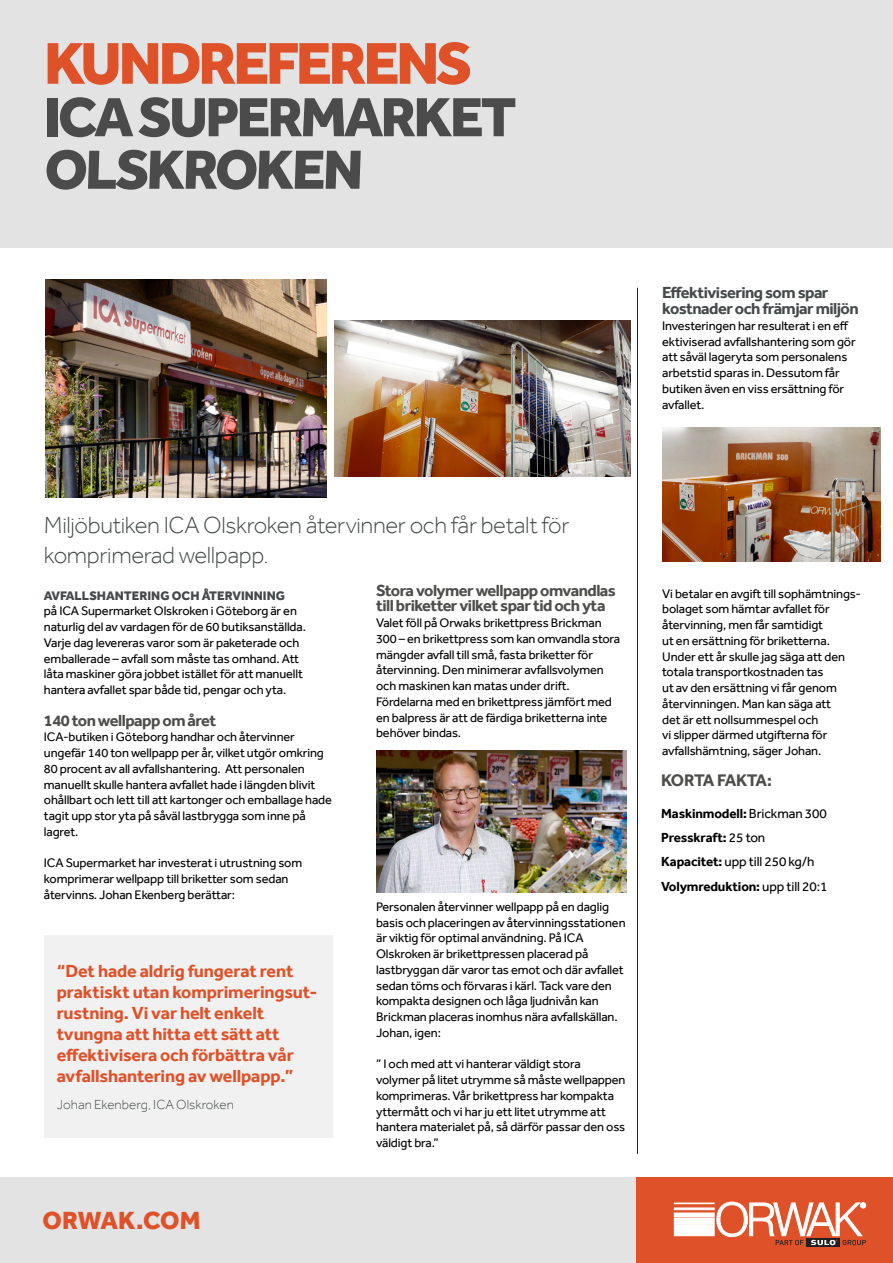
<style>
.page{position:relative;width:893px;height:1263px;background:#fff}
.page>*{position:absolute;margin:0;border:0;box-sizing:border-box;transform-origin:0 0}
.t1{font:800 60.9px "Effra";letter-spacing:-.055em;color:#df5129}
.t2{font:800 57px "Effra";letter-spacing:-.05em;color:#4b4b4b}
.Headline_3{font:800 25.5px "Effra";letter-spacing:-.005em;color:#df5129}
.Intro{font:300 24px "Effra";letter-spacing:-.015em;color:#454949}
.Body_Copy_-_8pt{font:700 18px/21px "Effra";letter-spacing:-.01em;color:#df5129}
.t3{font:700 17.25px "Effra";letter-spacing:-.06em;color:#4d4d4b}
.t4{font:700 16.5px "Effra";letter-spacing:-.03em;color:#4d4d4b}
.t5{font:700 16.5px/15.8px "Effra";letter-spacing:-.03em;color:#454949}
.t6{font:700 13.5px "Effra";letter-spacing:-.01em;color:#000}
.Body_Copy_-_8pt-2{font:300 13.5px "Effra";color:#454949}
.t7{font:13.5px "Effra";letter-spacing:-.01em;color:#000}
.t8{font:12.75px/15.8px "Effra";letter-spacing:-.01em;color:#000}
.t9{font:12.75px "Effra";letter-spacing:-.01em;color:#000001}
.t10{font:800 12.75px "Effra";color:#454949}
.s1{font-weight:400}
.s2{font-weight:700}
</style>
<div class="page">
<img style="left:377px;top:750px;width:249px;height:142px">
<img style="left:334px;top:320px;width:296px;height:157px">
<img style="left:45px;top:279px;width:281px;height:219px">
<div style="left:0;top:1178px;width:637px;height:85px;background:#e3e3e3"></div>
<div style="left:637px;top:1178px;width:256px;height:85px;background:#df5129"></div>
<div style="left:674px;top:1225px;width:40px;height:11px;background:#fff;border:1px solid #fff"></div>
<div style="left:674px;top:1218px;width:40px;height:6px;background:#fff"></div>
<hr style="left:674px;top:1213px;width:40px;height:4px;background:#fff">
<div style="left:674px;top:1208px;width:40px;height:2px;background:#fff;border:1px solid #fff"></div>
<div style="left:674px;top:1203px;width:40px;height:1px;border:1px solid #fff"></div>
<svg style="left:807px;top:1245px;width:33px;height:2px"></svg>
<svg style="left:716px;top:1202px;width:150px;height:43px"></svg>
<div style="left:0;top:0;width:893px;height:247px;background:#e3e3e3"></div>
<hr style="left:637px;top:288px;width:1px;height:866px;background:#231f20">
<div style="left:45px;top:935px;width:288px;height:203px;background:#f1f1f2"></div>
<img style="left:662px;top:428px;width:218px;height:133px">
<p class="t1" style="left:44px;top:27px;width:430px">KUNDREFERENS</p>
<p class="t2" style="left:44px;top:83px;width:474px">ICA SUPERMARKET</p>
<p class="t2" style="left:44px;top:136px;width:324px">OLSKROKEN</p>
<p class="t5" style="left:662px;top:285px;width:198px">Effektivisering som spar kostnader och främjar miljön</p>
<p class="t8" style="left:662px;top:318px;width:195px">Investeringen har resulterat i en eff ektiviserad avfallshantering som gör att såväl lageryta som personalens arbetstid sparas in. Dessutom får</p>
<p class="t8" style="left:662px;top:381px;width:184px">butiken även en viss ersättning för avfallet.</p>
<p class="Intro" style="left:44px;top:510px;width:527px">Miljöbutiken ICA Olskroken återvinner och får betalt för</p>
<p class="Intro" style="left:44px;top:540px;width:226px">komprimerad wellpapp.</p>
<p class="t10" style="left:44px;top:588px;width:243px">AVFALLSHANTERING OCH ÅTERVINNING</p>
<p class="t9" style="left:44px;top:603px;width:255px">på ICA Supermarket Olskroken i Göteborg är en</p>
<p class="t9" style="left:44px;top:619px;width:264px">naturlig del av vardagen för de 60 butiksanställda.</p>
<p class="t9" style="left:44px;top:635px;width:257px">Varje dag levereras varor som är paketerade och</p>
<p class="t9" style="left:44px;top:651px;width:257px">emballerade – avfall som måste tas omhand. Att</p>
<p class="t9" style="left:44px;top:666px;width:260px">låta maskiner göra jobbet istället för att manuellt</p>
<p class="t9" style="left:44px;top:682px;width:244px">hantera avfallet spar både tid, pengar och yta.</p>
<p class="t4" style="left:44px;top:710px;width:174px">140 ton wellpapp om året</p>
<p class="t8" style="left:44px;top:729px;width:290px">ICA-butiken i Göteborg handhar och återvinner ungefär 140 ton wellpapp per år, vilket utgör omkring 80 procent av all avfallshantering. Att personalen manuellt skulle hantera avfallet hade i längden blivit ohållbart och lett till att kartonger och emballage hade tagit upp stor yta på såväl lastbrygga som inne på lagret.</p>
<p class="t8" style="left:44px;top:855px;width:260px">ICA Supermarket har investerat i utrustning som komprimerar wellpapp till briketter som sedan återvinns. Johan Ekenberg berättar:</p>
<p class="t4" style="left:376px;top:580px;width:241px">Stora volymer wellpapp omvandlas</p>
<p class="t4" style="left:376px;top:596px;width:231px">till briketter vilket spar tid och yta</p>
<p class="t8" style="left:376px;top:615px;width:246px">Valet föll på Orwaks brikettpress Brickman 300 – en brikettpress som kan omvandla stora mängder avfall till små, fasta briketter för återvinning. Den minimerar avfallsvolymen och maskinen kan matas under drift.<br>Fördelarna med en brikettpress jämfört med en balpress är att de färdiga briketterna inte behöver bindas.</p>
<p class="t8" style="left:376px;top:898px;width:234px">Personalen återvinner wellpapp på en daglig</p>
<p class="t8" style="left:376px;top:914px;width:251px">basis och placeringen av återvinningsstationen är viktig för optimal användning. På ICA Olskroken är brikettpressen placerad på lastbryggan där varor tas emot och där avfallet sedan töms och förvaras i kärl. Tack vare den kompakta designen och låga ljudnivån kan Brickman placeras inomhus nära avfallskällan.<br>Johan, igen:</p>
<p class="t8" style="left:376px;top:1056px;width:206px">” I och med att vi hanterar väldigt stora</p>
<p class="t8" style="left:376px;top:1072px;width:251px">volymer på litet utrymme så måste wellpappen</p>
<p class="t8" style="left:376px;top:1087px;width:239px">komprimeras. Vår brikettpress har kompakta</p>
<p class="t8" style="left:376px;top:1103px;width:231px">yttermått och vi har ju ett litet utrymme att</p>
<p class="t8" style="left:376px;top:1119px;width:251px">hantera materialet på, så därför passar den oss</p>
<p class="t8" style="left:376px;top:1135px;width:64px">väldigt bra.”</p>
<p class="Body_Copy_-_8pt" style="left:57px;top:960px;width:262px">“Det hade aldrig fungerat rent praktiskt utan komprimeringsut&shy;rustning. Vi var helt enkelt</p>
<p class="Body_Copy_-_8pt" style="left:57px;top:1023px;width:239px">tvungna att hitta ett sätt att effektivisera och förbättra vår avfallshantering av wellpapp.”</p>
<p class="Body_Copy_-_8pt-2" style="left:57px;top:1096px;width:179px">Johan Ekenberg, ICA Olskroken</p>
<p class="Headline_3" style="left:43px;top:1205px;width:159px">ORWAK.COM</p>
<p class="t8" style="left:662px;top:585px;width:200px">Vi betalar en avgift till sophämtnings&shy;bolaget som hämtar avfallet för återvinning, men får samtidigt<br>ut en ersättning för briketterna.<br>Under ett år skulle jag säga att den totala transportkostnaden tas<br>ut av den ersättning vi får genom återvinningen. Man kan säga att<br>det är ett nollsummespel och<br>vi slipper därmed utgifterna för avfallshämtning, säger Johan.</p>
<p class="t3" style="left:661px;top:770px;width:112px">KORTA FAKTA:</p>
<p class="t6" style="left:661px;top:805px;width:167px">Maskinmodell: <span class="s1">Brickman 300</span></p>
<p class="t6" style="left:661px;top:829px;width:106px">Presskraft: <span class="s1">25 ton</span></p>
<p class="t7" style="left:661px;top:854px;width:155px"><span class="s2">Kapacitet:</span> upp till 250 kg/h</p>
<p class="t6" style="left:661px;top:878px;width:168px">Volymreduktion: <span class="s1">upp till 20:1</span></p>
</div>
